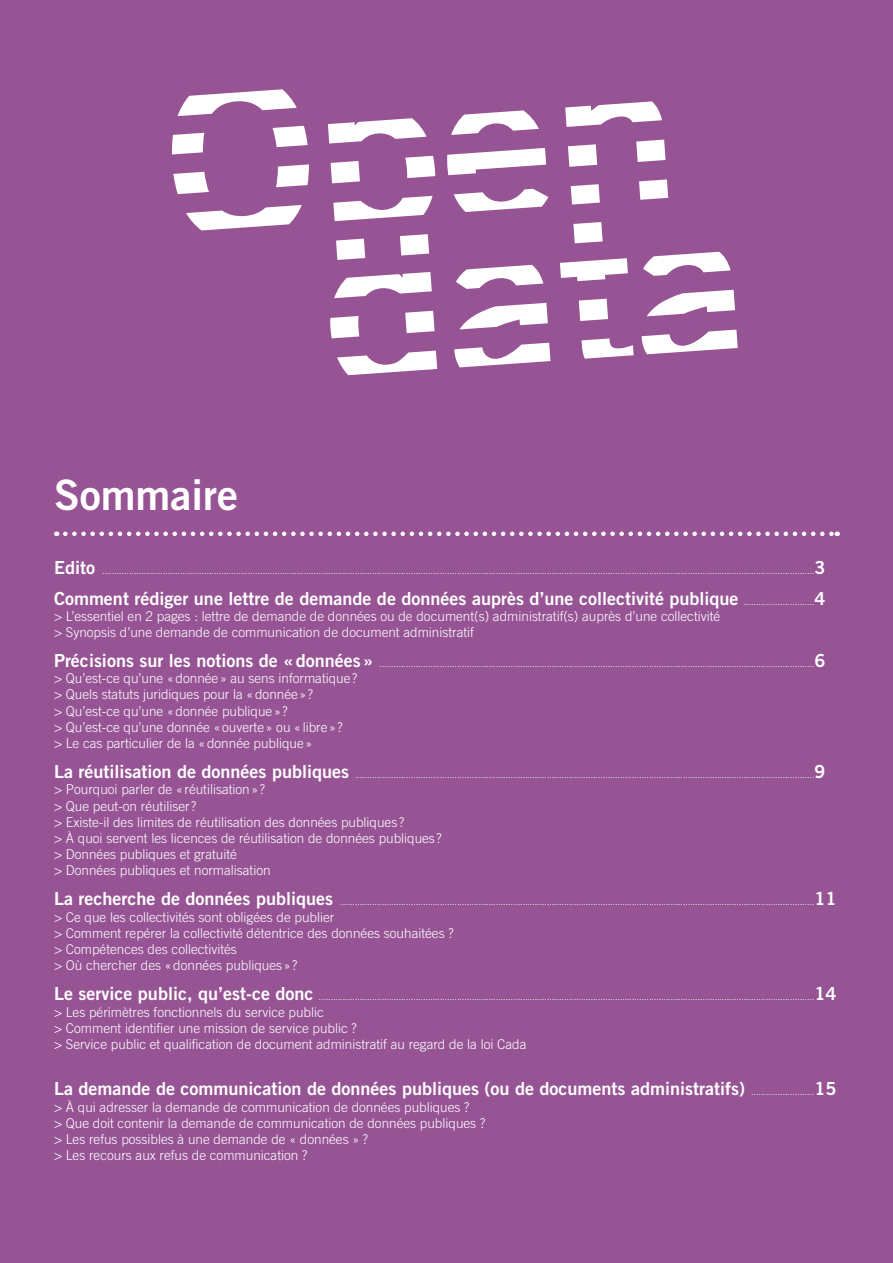
<style>
.page{position:relative;width:893px;height:1263px;background:#975495}
.page>*{position:absolute;margin:0;border:0;box-sizing:border-box;transform-origin:0 0}
.t1{font:42px "Trade Gothic Bold Two";color:#fff}
.t2{font:18px "Trade Gothic Bold Two";color:#fff}
.t3{font:300 13.5px/16.2px "Trade Gothic";color:#fff}
.t4{font:6px "Trade Gothic Bold Two";color:#fff}
</style>
<div class="page">
<svg style="left:65px;top:532px;width:773px;height:4px"></svg>
<svg style="left:178px;top:89px;width:119px;height:27px"></svg>
<svg style="left:172px;top:133px;width:32px;height:21px"></svg>
<svg style="left:173px;top:172px;width:36px;height:22px"></svg>
<svg style="left:186px;top:205px;width:116px;height:25px"></svg>
<svg style="left:276px;top:164px;width:33px;height:23px"></svg>
<svg style="left:272px;top:126px;width:36px;height:21px"></svg>
<svg style="left:331px;top:161px;width:29px;height:22px"></svg>
<svg style="left:405px;top:156px;width:30px;height:22px"></svg>
<svg style="left:333px;top:196px;width:100px;height:25px"></svg>
<svg style="left:336px;top:239px;width:29px;height:21px"></svg>
<svg style="left:328px;top:118px;width:99px;height:25px"></svg>
<svg style="left:447px;top:148px;width:99px;height:27px"></svg>
<svg style="left:454px;top:189px;width:94px;height:23px"></svg>
<svg style="left:451px;top:110px;width:88px;height:25px"></svg>
<svg style="left:568px;top:144px;width:29px;height:23px"></svg>
<svg style="left:571px;top:184px;width:29px;height:21px"></svg>
<svg style="left:565px;top:101px;width:97px;height:26px"></svg>
<svg style="left:636px;top:140px;width:29px;height:22px"></svg>
<svg style="left:639px;top:179px;width:29px;height:21px"></svg>
<svg style="left:334px;top:272px;width:98px;height:26px"></svg>
<svg style="left:330px;top:316px;width:29px;height:22px"></svg>
<svg style="left:337px;top:351px;width:100px;height:24px"></svg>
<svg style="left:405px;top:311px;width:30px;height:22px"></svg>
<svg style="left:400px;top:234px;width:29px;height:21px"></svg>
<svg style="left:456px;top:265px;width:87px;height:24px"></svg>
<svg style="left:459px;top:303px;width:89px;height:26px"></svg>
<svg style="left:454px;top:343px;width:97px;height:24px"></svg>
<svg style="left:573px;top:222px;width:30px;height:21px"></svg>
<svg style="left:579px;top:299px;width:29px;height:22px"></svg>
<svg style="left:582px;top:338px;width:52px;height:21px"></svg>
<svg style="left:560px;top:258px;width:68px;height:23px"></svg>
<svg style="left:643px;top:252px;width:88px;height:24px"></svg>
<svg style="left:642px;top:330px;width:96px;height:24px"></svg>
<svg style="left:647px;top:290px;width:88px;height:26px"></svg>
<h1 class="t1" style="left:54px;top:469px;width:186px">Sommaire</h1>
<h2 class="t2" style="left:54px;top:557px;width:43px">Edito</h2>
<h2 class="t2" style="left:814px;top:557px;width:12px">3</h2>
<p class="t4" style="left:103px;top:569px;width:713px">.....................................................................................................................................................................................................................................................................................................</p>
<h2 class="t2" style="left:54px;top:587px;width:686px">Comment rédiger une lettre de demande de données auprès d’une collectivité publique</h2>
<h2 class="t2" style="left:814px;top:587px;width:12px">4</h2>
<p class="t4" style="left:744px;top:599px;width:71px">.............................</p>
<h3 class="t3" style="left:54px;top:608px;width:668px">&gt; L’essentiel en 2 pages : lettre de demande de données ou de document(s) administratif(s) auprès d’une collectivité &gt; Synopsis d’une demande de communication de document administratif</h3>
<h2 class="t2" style="left:54px;top:649px;width:320px">Précisions sur les notions de «données»</h2>
<p class="t4" style="left:380px;top:661px;width:436px">...................................................................................................................................................................................</p>
<h2 class="t2" style="left:814px;top:649px;width:12px">6</h2>
<h3 class="t3" style="left:54px;top:670px;width:305px">&gt; Qu’est-ce qu’une «donnée » au sens informatique? &gt; Quels statuts juridiques pour la «donnée» ?<br>&gt; Qu’est-ce qu’une «donnée publique»?<br>&gt; Qu’est-ce qu’une donnée «ouverte» ou «libre »?<br>&gt; Le cas particulier de la «donnée publique»</h3>
<h2 class="t2" style="left:54px;top:760px;width:297px">La réutilisation de données publiques</h2>
<h2 class="t2" style="left:814px;top:760px;width:12px">9</h2>
<p class="t4" style="left:355px;top:772px;width:460px">.............................................................................................................................................................................................</p>
<p class="t3" style="left:54px;top:781px;width:389px">&gt; Pourquoi parler de «réutilisation»?<br>&gt; Que peut-on réutiliser?<br>&gt; Existe-il des limites de réutilisation des données publiques ?<br>&gt; À quoi servent les licences de réutilisation de données publiques ? &gt; Données publiques et gratuité<br>&gt; Données publiques et normalisation</p>
<h2 class="t2" style="left:54px;top:888px;width:281px">La recherche de données publiques</h2>
<h2 class="t2" style="left:814px;top:888px;width:23px">11</h2>
<p class="t4" style="left:341px;top:900px;width:475px">...................................................................................................................................................................................................</p>
<h3 class="t3" style="left:54px;top:909px;width:401px">&gt; Ce que les collectivités sont obligées de publier<br>&gt; Comment repérer la collectivité détentrice des données souhaitées ? &gt; Compétences des collectivités<br>&gt; Où chercher des «données publiques »?</h3>
<h2 class="t2" style="left:54px;top:983px;width:261px">Le service public, qu’est-ce donc</h2>
<h2 class="t2" style="left:814px;top:983px;width:23px">14</h2>
<p class="t4" style="left:319px;top:994px;width:497px">............................................................................................................................................................................................................</p>
<h3 class="t3" style="left:54px;top:1003px;width:474px">&gt; Les périmètres fonctionnels du service public<br>&gt; Comment identifier une mission de service public ?<br>&gt; Service public et qualification de document administratif au regard de la loi Cada</h3>
<h2 class="t2" style="left:54px;top:1078px;width:693px">La demande de communication de données publiques (ou de documents administratifs)</h2>
<h2 class="t2" style="left:814px;top:1078px;width:23px">15</h2>
<p class="t4" style="left:751px;top:1089px;width:64px">..........................</p>
<h3 class="t3" style="left:54px;top:1098px;width:433px">&gt; À qui adresser la demande de communication de données publiques ?<br>&gt; Que doit contenir la demande de communication de données publiques ? &gt; Les refus possibles à une demande de « données » ?<br>&gt; Les recours aux refus de communication ?</h3>
</div>
